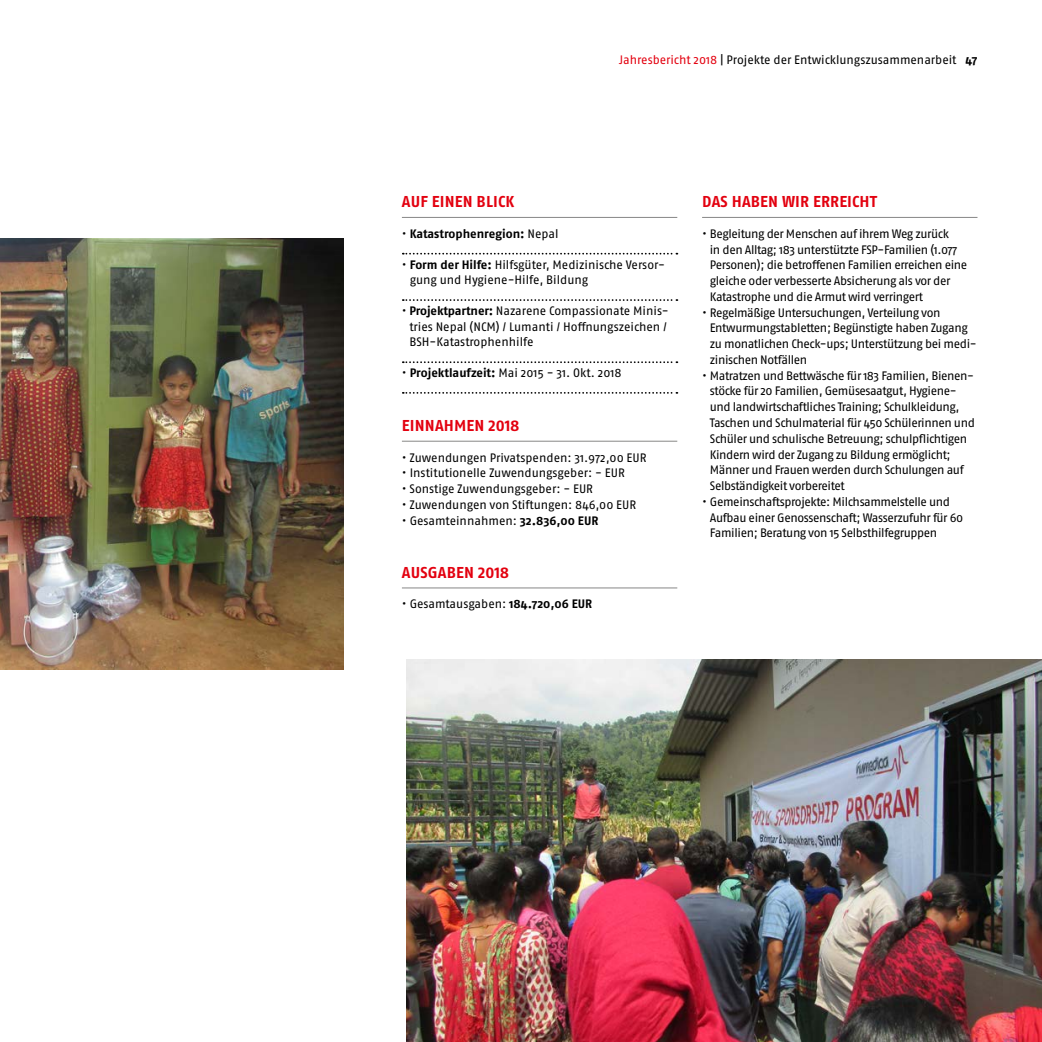
<style>
.page{position:relative;width:1042px;height:1042px;background:#fff}
.page>*{position:absolute;margin:0;border:0;box-sizing:border-box;transform-origin:0 0}
.t1{font:700 15.75px "Fago OT";letter-spacing:.01em;color:#e3000f}
.t2{font:12.25px/15.8px "Fago OT";letter-spacing:-.03em;color:#000}
.t3{font:12.25px/15.8px "Fago OT";letter-spacing:-.005em;color:#000}
.t4{font:12.25px/15.8px "Fago OT";color:#000}
.t5{font:700 12.25px "Fago OT";color:#000}
.s1{color:#e3000f}
.s2{font-weight:700}
.s3{font-weight:400}
</style>
<div class="page">
<img style="left:0;top:238px;width:343px;height:431px">
<img style="left:406px;top:659px;width:636px;height:383px">
<hr style="left:402px;top:441px;width:275px;height:1px;background:#878786">
<hr style="left:402px;top:588px;width:275px;height:1px;background:#878786">
<hr style="left:402px;top:217px;width:275px;height:1px;background:#878786">
<svg style="left:403px;top:253px;width:274px;height:1px"></svg>
<svg style="left:403px;top:299px;width:274px;height:2px"></svg>
<svg style="left:403px;top:361px;width:274px;height:2px"></svg>
<svg style="left:403px;top:392px;width:274px;height:2px"></svg>
<hr style="left:702px;top:217px;width:275px;height:1px;background:#878786">
<p class="t4" style="left:619px;top:51px;width:360px"><span class="s1">Jahresbericht 2018</span> | Projekte der Entwicklungszusammenarbeit <span class="s2">47</span></p>
<p class="t1" style="left:402px;top:192px;width:114px">AUF EINEN BLICK</p>
<p class="t5" style="left:402px;top:226px;width:158px"><span class="s3">•</span> Katastrophenregion: <span class="s3">Nepal</span></p>
<p class="t4" style="left:410px;top:256px;width:257px;text-indent:-8px">• <span class="s2">Form der Hilfe:</span> Hilfsgüter, Medizinische Versor&shy;gung und Hygiene-Hilfe, Bildung</p>
<p class="t3" style="left:409px;top:303px;width:261px;text-indent:-8px">• <span class="s2">Projektpartner:</span> Nazarene Compassionate Minis&shy;tries Nepal (NCM) / Lumanti / Hoffnungszeichen /<br>BSH-Katastrophenhilfe</p>
<p class="t4" style="left:402px;top:365px;width:221px">• <span class="s2">Projektlaufzeit:</span> Mai 2015 - 31. Okt. 2018</p>
<p class="t1" style="left:402px;top:416px;width:119px">EINNAHMEN 2018</p>
<p class="t3" style="left:402px;top:449px;width:246px">• Zuwendungen Privatspenden: 31.972,00 EUR</p>
<p class="t3" style="left:402px;top:465px;width:224px">• Institutionelle Zuwendungsgeber: - EUR</p>
<p class="t3" style="left:402px;top:481px;width:193px">• Sonstige Zuwendungsgeber: - EUR</p>
<p class="t3" style="left:402px;top:497px;width:236px">• Zuwendungen von Stiftungen: 846,00 EUR</p>
<p class="t3" style="left:402px;top:512px;width:198px">• Gesamteinnahmen: <span class="s2">32.836,00 EUR</span></p>
<p class="t1" style="left:402px;top:563px;width:109px">AUSGABEN 2018</p>
<p class="t3" style="left:402px;top:596px;width:192px">• Gesamtausgaben: <span class="s2">184.720,06 EUR</span></p>
<p class="t1" style="left:702px;top:192px;width:176px">DAS HABEN WIR ERREICHT</p>
<p class="t2" style="left:710px;top:226px;width:259px;text-indent:-8px">• Begleitung der Menschen auf ihrem Weg zurück<br>in den Alltag; 183 unterstützte FSP-Familien (1.077<br>Personen); die betroffenen Familien erreichen eine gleiche oder verbesserte Absicherung als vor der Katastrophe und die Armut wird verringert</p>
<p class="t2" style="left:710px;top:304px;width:268px;text-indent:-8px">• Regelmäßige Untersuchungen, Verteilung von Entwurmungstabletten; Begünstigte haben Zugang zu monatlichen Check-ups; Unterstützung bei medi&shy;zinischen Notfällen</p>
<p class="t2" style="left:710px;top:367px;width:267px;text-indent:-8px">• Matratzen und Bettwäsche für 183 Familien, Bienen&shy;stöcke für 20 Familien, Gemüsesaatgut, Hygiene&shy;und landwirtschaftliches Training; Schulkleidung, Taschen und Schulmaterial für 450 Schülerinnen und Schüler und schulische Betreuung; schulpflichtigen Kindern wird der Zugang zu Bildung ermöglicht; Männer und Frauen werden durch Schulungen auf Selbständigkeit vorbereitet</p>
<p class="t2" style="left:710px;top:494px;width:255px;text-indent:-8px">• Gemeinschaftsprojekte: Milchsammelstelle und<br>Aufbau einer Genossenschaft; Wasserzufuhr für 60<br>Familien; Beratung von 15 Selbsthilfegruppen</p>
</div>
